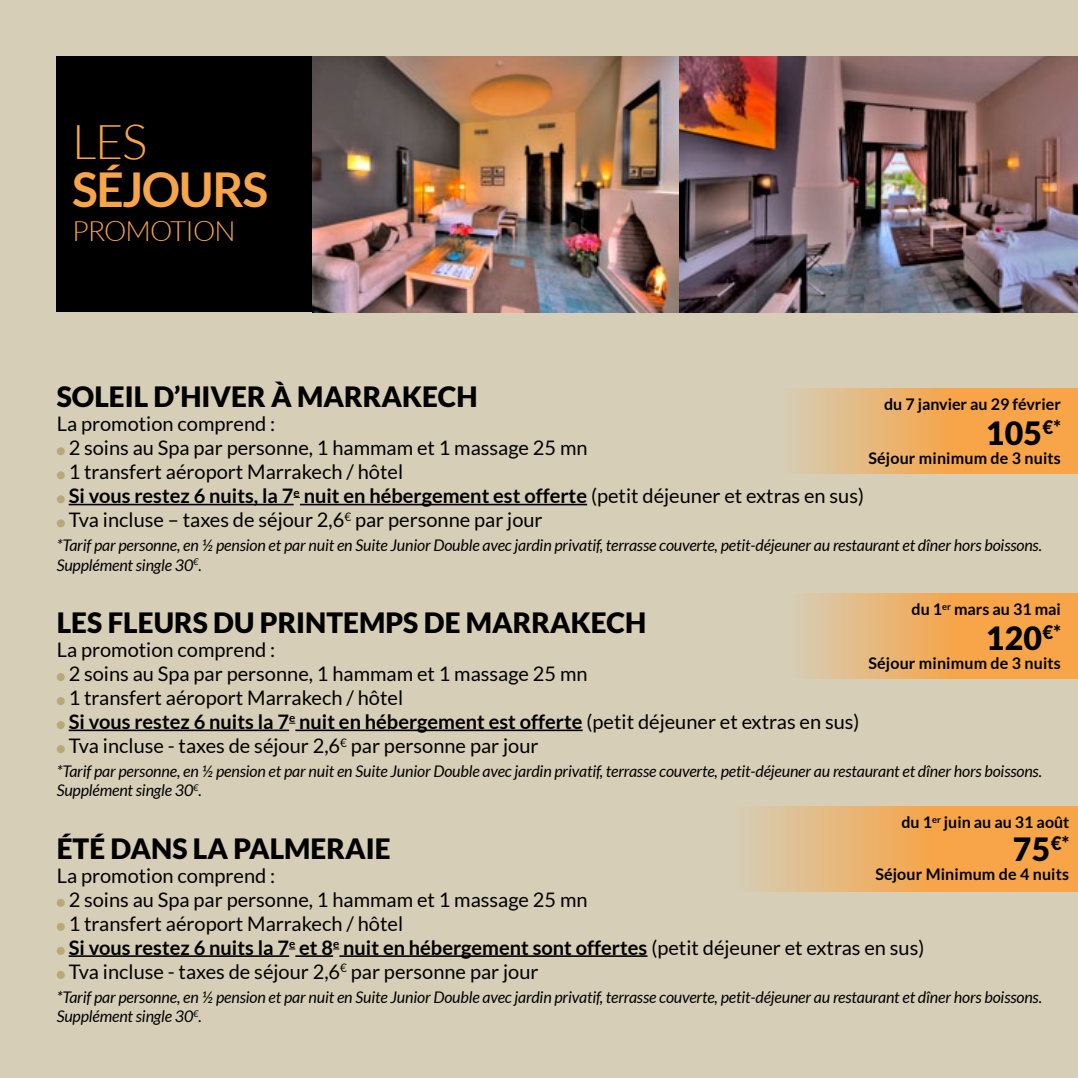
<style>
.page{position:relative;width:1078px;height:1078px;background:#fff}
.page>*{position:absolute;margin:0;border:0;box-sizing:border-box;transform-origin:0 0}
.t1{font:700 48px "Lato";letter-spacing:-.03em;color:#f7a548}
.t2{font:300 48px "Lato";color:#f7a548}
.t3{font:900 32px "Lato";letter-spacing:.01em;color:#000}
.t4{font:900 28px "Lato";color:#000}
.t5{font:300 28px "Lato";color:#f7a548}
.t6{font:20px/24px "Lato";color:#000}
.t7{font:italic 16px/19.2px "Lato";letter-spacing:-.01em;color:#000}
.t8{font:700 16px "Lato";color:#000}
.s1{font-weight:700}
</style>
<div class="page">
<div style="left:0;top:0;width:1077px;height:1077px;background:#d6ceb7"></div>
<img style="left:1077px;top:0;width:1px;height:1077px">
<hr style="left:69px;top:503px;width:224px;height:2px;background:#000">
<hr style="left:300px;top:503px;width:287px;height:2px;background:#000">
<hr style="left:69px;top:729px;width:220px;height:2px;background:#000">
<hr style="left:295px;top:729px;width:287px;height:2px;background:#000">
<hr style="left:69px;top:955px;width:220px;height:1px;background:#000">
<hr style="left:295px;top:955px;width:38px;height:1px;background:#000">
<hr style="left:339px;top:955px;width:308px;height:1px;background:#000">
<div style="left:57px;top:447px;width:8px;height:8px;background:#baa878;border-radius:50%"></div>
<div style="left:57px;top:471px;width:8px;height:8px;background:#baa878;border-radius:50%"></div>
<div style="left:57px;top:495px;width:8px;height:8px;background:#baa878;border-radius:50%"></div>
<div style="left:57px;top:519px;width:8px;height:8px;background:#baa878;border-radius:50%"></div>
<div style="left:57px;top:673px;width:8px;height:8px;background:#baa878;border-radius:50%"></div>
<div style="left:57px;top:697px;width:8px;height:8px;background:#baa878;border-radius:50%"></div>
<div style="left:57px;top:721px;width:8px;height:8px;background:#baa878;border-radius:50%"></div>
<div style="left:57px;top:745px;width:8px;height:8px;background:#baa878;border-radius:50%"></div>
<div style="left:57px;top:898px;width:8px;height:8px;background:#baa878;border-radius:50%"></div>
<div style="left:57px;top:922px;width:8px;height:8px;background:#baa878;border-radius:50%"></div>
<div style="left:57px;top:946px;width:8px;height:8px;background:#baa878;border-radius:50%"></div>
<div style="left:57px;top:970px;width:8px;height:8px;background:#baa878;border-radius:50%"></div>
<svg style="left:797px;top:388px;width:280px;height:85px;background:#eeaf64"></svg>
<svg style="left:805px;top:593px;width:272px;height:85px;background:#eeaf64"></svg>
<svg style="left:752px;top:806px;width:325px;height:85px;background:#eeaf64"></svg>
<img style="left:678px;top:57px;width:399px;height:255px">
<img style="left:312px;top:57px;width:366px;height:255px">
<div style="left:57px;top:57px;width:255px;height:255px;background:#000"></div>
<h1 class="t2" style="left:72px;top:116px;width:72px">LES</h1>
<h1 class="t1" style="left:72px;top:162px;width:197px">séjours</h1>
<h3 class="t5" style="left:72px;top:216px;width:165px">PROMOTION</h3>
<h3 class="t4" style="left:57px;top:380px;width:419px">SOLE IL D’HIVER à MARRAKECH</h3>
<p class="t6" style="left:69px;top:412px;width:796px;text-indent:-12px">La promotion comprend :<br>2 soins au Spa par personne, 1 hammam et 1 massage 25 mn<br>1 transfert aéroport Marrakech / hôtel<br><span class="s1">Si vous restez 6 nuits, la 7</span><sup>e</sup> <span class="s1">nuit en hébergement est offerte</span> (petit déjeuner et extras en sus)<br>Tva incluse – taxes de séjour 2,6<sup>€</sup> par personne par jour</p>
<p class="t7" style="left:57px;top:536px;width:986px">*Tarif par personne, en ½ pension et par nuit en Suite Junior Double avec jardin privatif, terrasse couverte, petit-déjeuner au restaurant et dîner hors boissons.<br>Supplément single 30<sup>€</sup>.</p>
<h3 class="t4" style="left:57px;top:606px;width:587px">LES FLEURS DU PRINTEMPS DE MARRAKECH</h3>
<p class="t6" style="left:69px;top:637px;width:792px;text-indent:-12px">La promotion comprend :<br>2 soins au Spa par personne, 1 hammam et 1 massage 25 mn<br>1 transfert aéroport Marrakech / hôtel<br><span class="s1">Si vous restez 6 nuits la 7</span><sup>e</sup> <span class="s1">nuit en hébergement est offerte</span> (petit déjeuner et extras en sus)<br>Tva incluse - taxes de séjour 2,6<sup>€</sup> par personne par jour</p>
<p class="t7" style="left:57px;top:762px;width:986px">*Tarif par personne, en ½ pension et par nuit en Suite Junior Double avec jardin privatif, terrasse couverte, petit-déjeuner au restaurant et dîner hors boissons.<br>Supplément single 30<sup>€</sup>.</p>
<h3 class="t4" style="left:57px;top:832px;width:332px">éTé DANS LA PALMERAIE</h3>
<p class="t6" style="left:69px;top:863px;width:857px;text-indent:-12px">La promotion comprend :<br>2 soins au Spa par personne, 1 hammam et 1 massage 25 mn<br>1 transfert aéroport Marrakech / hôtel<br><span class="s1">Si vous restez 6 nuits la 7</span><sup>e</sup> <span class="s1">et 8</span><sup>e</sup> <span class="s1">nuit en hébergement sont offertes</span> (petit déjeuner et extras en sus)<br>Tva incluse - taxes de séjour 2,6<sup>€</sup> par personne par jour</p>
<p class="t7" style="left:57px;top:987px;width:986px">*Tarif par personne, en ½ pension et par nuit en Suite Junior Double avec jardin privatif, terrasse couverte, petit-déjeuner au restaurant et dîner hors boissons.<br>Supplément single 30<sup>€</sup>.</p>
<p class="t8" style="left:883px;top:394px;width:178px">du 7 janvier au 29 février</p>
<h2 class="t3" style="left:985px;top:414px;width:77px">105<sup>€*</sup></h2>
<p class="t8" style="left:868px;top:448px;width:194px">Séjour minimum de 3 nuits</p>
<p class="t8" style="left:911px;top:600px;width:151px">du 1<sup>er</sup> mars au 31 mai</p>
<h2 class="t3" style="left:985px;top:619px;width:77px">120<sup>€*</sup></h2>
<p class="t8" style="left:868px;top:654px;width:194px">Séjour minimum de 3 nuits</p>
<p class="t8" style="left:901px;top:813px;width:169px">du 1<sup>er</sup> juin au au 31 août</p>
<h2 class="t3" style="left:1012px;top:829px;width:58px">75<sup>€*</sup></h2>
<p class="t8" style="left:875px;top:864px;width:195px">Séjour Minimum de 4 nuits</p>
</div>
